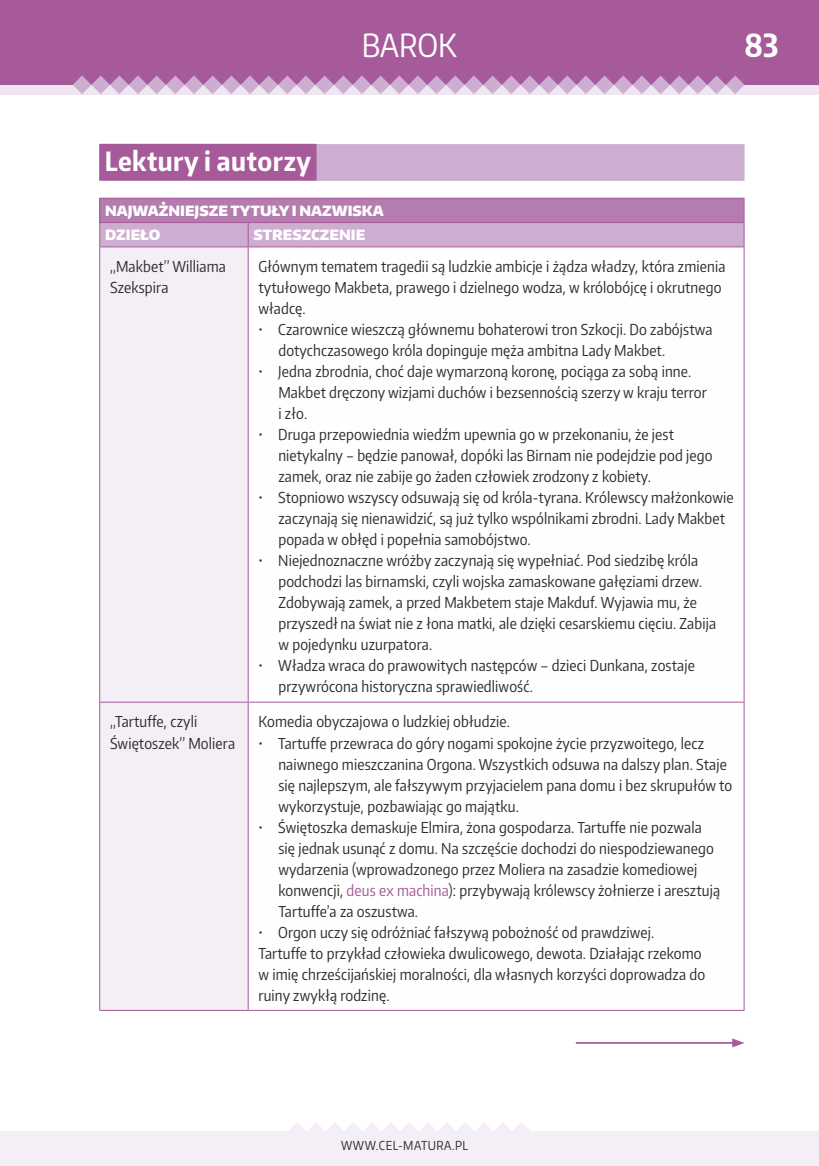
<style>
.page{position:relative;width:819px;height:1166px;background:#fff}
.page>*{position:absolute;margin:0;border:0;box-sizing:border-box;transform-origin:0 0}
.t1{font:31.5px "Encode Sans Condensed";color:#fefefe}
.t2{font:700 31.5px "Encode Sans Condensed";color:#fefefe}
.t3{font:700 26.25px "Encode Sans Condensed";letter-spacing:.02em;color:#fefefe}
.t4{font:14.88px/21px "Encode Sans Condensed";letter-spacing:.01em;color:#2e2e2d}
.t5{font:900 14px/24.3px "Encode Sans Normal";color:#fefefe}
.t6{font:12.25px "Encode Sans Condensed";letter-spacing:.04em;color:#2e2e2d}
.s1{color:#a65a99}
</style>
<div class="page">
<div style="left:0;top:85px;width:819px;height:9px;background:#efe6f1"></div>
<div style="left:0;top:0;width:819px;height:85px;background:#a65a99"></div>
<div style="left:0;top:1131px;width:819px;height:35px;background:#f4eef6"></div>
<svg style="left:289px;top:1122px;width:241px;height:9px"></svg>
<svg style="left:73px;top:76px;width:671px;height:18px"></svg>
<div style="left:99px;top:144px;width:645px;height:37px;background:#ceaed0"></div>
<div style="left:99px;top:144px;width:217px;height:37px;background:#a65a99"></div>
<div style="left:100px;top:247px;width:148px;height:763px;background:#f4eef6"></div>
<hr style="left:99px;top:198px;width:149px;height:1px;background:#a65a99">
<hr style="left:248px;top:198px;width:496px;height:1px;background:#a65a99">
<svg style="left:99px;top:199px;width:645px;height:47px;background:#c093be"></svg>
<hr style="left:99px;top:246px;width:149px;height:1px;background:#a65a99">
<hr style="left:99px;top:247px;width:1px;height:455px;background:#a65a99">
<hr style="left:248px;top:246px;width:496px;height:1px;background:#a65a99">
<hr style="left:248px;top:247px;width:1px;height:455px;background:#a65a99">
<hr style="left:743px;top:247px;width:1px;height:455px;background:#a65a99">
<hr style="left:99px;top:702px;width:149px;height:1px;background:#a65a99">
<hr style="left:99px;top:702px;width:1px;height:308px;background:#a65a99">
<hr style="left:248px;top:702px;width:496px;height:1px;background:#a65a99">
<hr style="left:248px;top:702px;width:1px;height:308px;background:#a65a99">
<hr style="left:743px;top:702px;width:1px;height:308px;background:#a65a99">
<hr style="left:99px;top:1010px;width:149px;height:1px;background:#a65a99">
<hr style="left:248px;top:1010px;width:496px;height:1px;background:#a65a99">
<hr style="left:575px;top:1042px;width:160px;height:2px;background:#a65a99">
<svg style="left:732px;top:1038px;width:12px;height:9px"></svg>
<h1 class="t1" style="left:362px;top:24px;width:97px">BAROK</h1>
<h1 class="t2" style="left:744px;top:24px;width:36px">83</h1>
<h2 class="t3" style="left:105px;top:144px;width:208px">Lektury i autorzy</h2>
<p class="t5" style="left:105px;top:198px;width:280px">NAJWAŻNIEJSZE TYTUŁY I NAZWISKA<br>DZIEŁO</p>
<p class="t5" style="left:253px;top:222px;width:113px">STRESZCZENIE</p>
<p class="t4" style="left:110px;top:256px;width:117px">„Makbet” Williama<br>Szekspira</p>
<p class="t4" style="left:258px;top:256px;width:468px">Głównym tematem tragedii są ludzkie ambicje i żądza władzy, która zmienia tytułowego Makbeta, prawego i dzielnego wodza, w królobójcę i okrutnego władcę.</p>
<p class="t4" style="left:278px;top:319px;width:435px;text-indent:-20px">• Czarownice wieszczą głównemu bohaterowi tron Szkocji. Do zabójstwa dotychczasowego króla dopinguje męża ambitna Lady Makbet.</p>
<p class="t4" style="left:278px;top:361px;width:430px;text-indent:-20px">• Jedna zbrodnia, choć daje wymarzoną koronę, pociąga za sobą inne.<br>Makbet dręczony wizjami duchów i bezsennością szerzy w kraju terror i zło.</p>
<p class="t4" style="left:278px;top:424px;width:435px;text-indent:-20px">• Druga przepowiednia wiedźm upewnia go w przekonaniu, że jest nietykalny – będzie panował, dopóki las Birnam nie podejdzie pod jego zamek, oraz nie zabije go żaden człowiek zrodzony z kobiety.</p>
<p class="t4" style="left:278px;top:487px;width:457px;text-indent:-20px">• Stopniowo wszyscy odsuwają się od króla-tyrana. Królewscy małżonkowie zaczynają się nienawidzić, są już tylko wspólnikami zbrodni. Lady Makbet popada w obłęd i popełnia samobójstwo.</p>
<p class="t4" style="left:278px;top:550px;width:439px;text-indent:-20px">• Niejednoznaczne wróżby zaczynają się wypełniać. Pod siedzibę króla podchodzi las birnamski, czyli wojska zamaskowane gałęziami drzew.<br>Zdobywają zamek, a przed Makbetem staje Makduf. Wyjawia mu, że przyszedł na świat nie z łona matki, ale dzięki cesarskiemu cięciu. Zabija w pojedynku uzurpatora.</p>
<p class="t4" style="left:278px;top:655px;width:418px;text-indent:-20px">• Władza wraca do prawowitych następców – dzieci Dunkana, zostaje przywrócona historyczna sprawiedliwość.</p>
<p class="t4" style="left:110px;top:711px;width:126px">„Tartuffe, czyli<br>Świętoszek” Moliera</p>
<p class="t4" style="left:258px;top:711px;width:253px">Komedia obyczajowa o ludzkiej obłudzie.</p>
<p class="t4" style="left:278px;top:732px;width:455px;text-indent:-20px">• Tartuffe przewraca do góry nogami spokojne życie przyzwoitego, lecz naiwnego mieszczanina Orgona. Wszystkich odsuwa na dalszy plan. Staje się najlepszym, ale fałszywym przyjacielem pana domu i bez skrupułów to wykorzystuje, pozbawiając go majątku.</p>
<p class="t4" style="left:278px;top:816px;width:443px;text-indent:-20px">• Świętoszka demaskuje Elmira, żona gospodarza. Tartuffe nie pozwala się jednak usunąć z domu. Na szczęście dochodzi do niespodziewanego wydarzenia (wprowadzonego przez Moliera na zasadzie komediowej konwencji, <span class="s1">deus ex machina</span>): przybywają królewscy żołnierze i aresztują Tartuffe’a za oszustwa.</p>
<p class="t4" style="left:258px;top:921px;width:448px">• Orgon uczy się odróżniać fałszywą pobożność od prawdziwej.<br>Tartuffe to przykład człowieka dwulicowego, dewota. Działając rzekomo w imię chrześcijańskiej moralności, dla własnych korzyści doprowadza do ruiny zwykłą rodzinę.</p>
<p class="t6" style="left:341px;top:1137px;width:128px">WWW.CEL-MATURA.PL</p>
</div>
